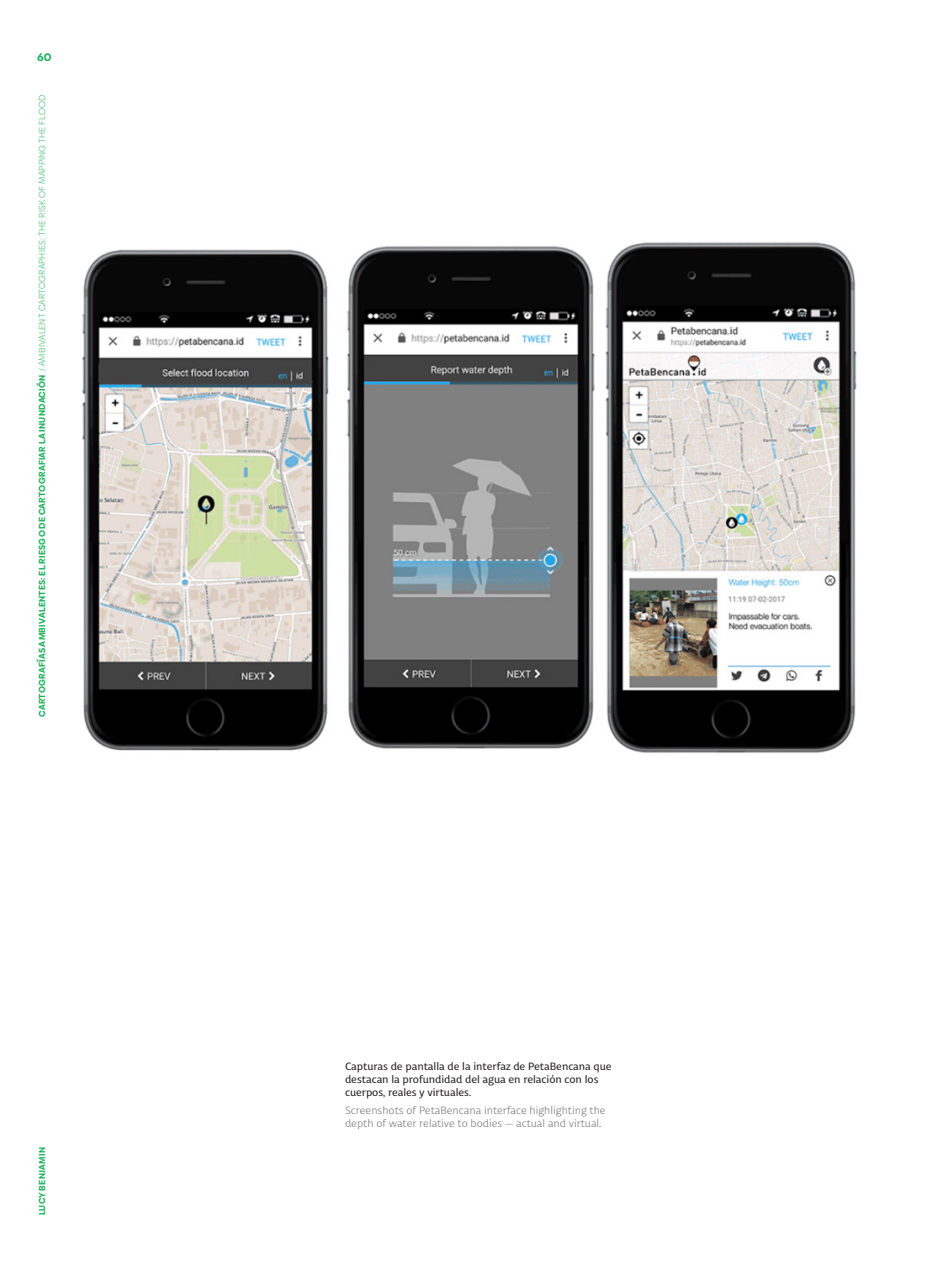
<style>
.page{position:relative;width:943px;height:1265px;background:#fff}
.page>*{position:absolute;margin:0;border:0;box-sizing:border-box;transform-origin:0 0}
.t1{font:10.85px/13.1px "Trust Sans";letter-spacing:-.005em;color:#231f20}
.t2{font:300 10.85px/13.1px "Trust Sans";color:#757679}
.t3{font:700 10.85px "Biennale";color:#18b056}
.t4{font:700 8.92px "Biennale";letter-spacing:.03em;color:#18b056}
.t5{font:700 8.75px "Biennale";letter-spacing:.03em;color:#18b056}
.s1{font-weight:300}
.s2{font-weight:400}
</style>
<div class="page">
<img style="left:82px;top:242px;width:775px;height:511px">
<p class="t3" style="left:37px;top:50px;width:16px">60</p>
<p class="t4" style="left:36px;top:717px;width:624px;rotate:-90deg">CARTOGRAFÍAS AMBIVALENTES: EL RIESGO DE CARTOGRAFIAR LA INUNDACIÓN <span class="s1">/ AMBIVALENT CARTOGRAPHIES: THE RISK OF MAPPING THE FLOOD</span></p>
<p class="t5" style="left:36px;top:1215px;width:69px;rotate:-90deg">LUCY BENJAMIN</p>
<p class="t1" style="left:345px;top:1059px;width:268px">Capturas de pantalla de la interfaz de PetaBencana que destacan la profundidad del agua en relación con los cuerpos, reales y virtuales.</p>
<p class="t2" style="left:345px;top:1103px;width:262px">Screenshots of PetaBencana interface highlighting the depth of water relative to bodies – actual and virtual<span class="s2">.</span></p>
</div>
